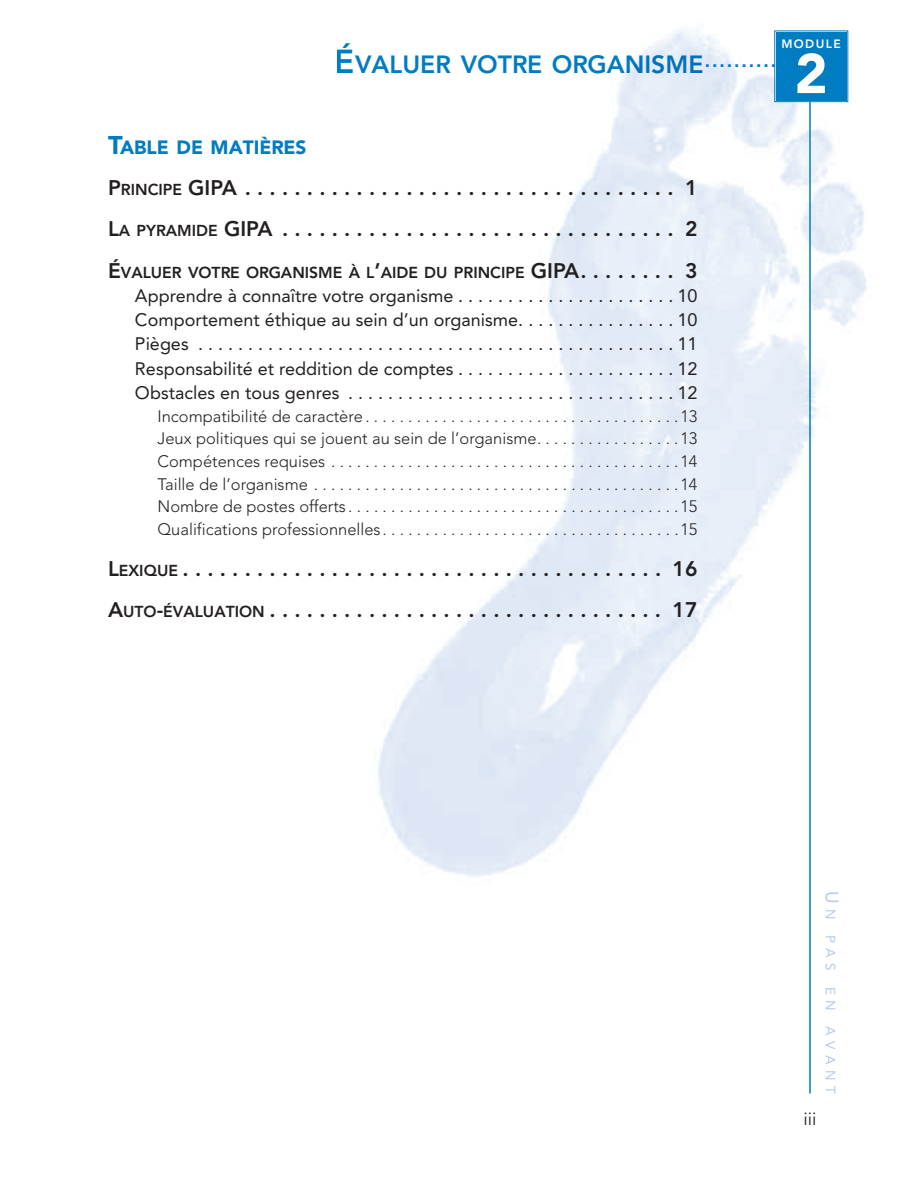
<style>
.page{position:relative;width:918px;height:1188px;background:#fff}
.page>*{position:absolute;margin:0;border:0;box-sizing:border-box;transform-origin:0 0}
.t1{font:900 55.5px "Avenir LT Std";color:#fff}
.t2{font:800 24.75px "Avenir LT Std";color:#007cc2}
.t3{font:800 21px/41.1px "Avenir LT Std";color:#231f20}
.t4{font:700 19.35px "Arial";color:#007cc2}
.t5{font:900 19.2px "Avenir LT Std";color:#007cc2}
.t6{font:18px/24.3px "Avenir LT Std";color:#231f20;text-align:justify}
.t7{font:18px "Avenir LT Std";color:#231f20}
.t8{font:300 16.5px/22.6px "Avenir LT Std";color:#231f20;text-align:justify}
.t9{font:800 15.75px "Avenir LT Std";color:#231f20}
.t10{font:13.5px "Avenir LT Std";letter-spacing:.4em;color:#b6cbe8}
.t11{font:800 12px "Avenir LT Std";letter-spacing:.12em;color:#fff}
.s1{font-size:33px}
.s2{font-size:25.5px}
.s3{font-size:15.75px}
.s4{font-size:21px}
.s5{font-size:18px}
</style>
<div class="page">
<hr style="left:809px;top:102px;width:2px;height:991px;background:#007cc2">
<svg style="left:774px;top:30px;width:74px;height:72px;background:#0980c4"></svg>
<div style="left:776px;top:32px;width:71px;height:68px;border:2px solid #007cc2"></div>
<h2 class="t2" style="left:335px;top:50px;width:370px"><span class="s1">É</span>VALUER VOTRE ORGANISME</h2>
<p class="t11" style="left:781px;top:37px;width:61px">MODULE</p>
<h1 class="t1" style="left:795px;top:43px;width:34px">2</h1>
<p class="t4" style="left:705px;top:49px;width:73px">..........</p>
<p class="t5" style="left:108px;top:136px;width:200px"><span class="s2">T</span>ABLE DE MATIÈRES</p>
<p class="t3" style="left:108px;top:168px;width:591px">P<span class="s3">RINCIPE</span> GIPA ................................... 1<br>L<span class="s3">APYRAMIDE</span> GIPA ................................ 2</p>
<p class="t9" style="left:108px;top:263px;width:591px"><span class="s4">É</span>VALUER VOTRE ORGANISME À L<span class="s4">’</span>AIDE DU PRINCIPE <span class="s4">GIPA . . . . . . . . 3</span></p>
<p class="t6" style="left:135px;top:284px;width:564px">Apprendre à connaître votre organisme . . . . . . . . . . . . . . . . . . . . . . 10<br>Comportement éthique au sein d’un organisme . . . . . . . . . . . . . . . . 10<br>Pièges ................................................11<br>Responsabilité et reddition de comptes . . . . . . . . . . . . . . . . . . . . . . 12<br>Obstacles en tous genres .................................12</p>
<p class="t8" style="left:157px;top:406px;width:542px">Incompatibilité de caractère .....................................13<br>Jeux politiques qui se jouent au sein de l’organisme . . . . . . . . . . . . . . . . .13<br>Compétences requises .........................................14<br>Taille de l’organisme ...........................................14<br>Nombre de postes offerts .......................................15<br>Qualifications professionnelles ...................................15</p>
<p class="t3" style="left:108px;top:548px;width:591px">L<span class="s3">EXIQUE</span> ....................................... 16<br>A<span class="s3">UTO</span>-<span class="s3">ÉVALUATION</span> ................................ 17</p>
<p class="t7" style="left:804px;top:1108px;width:14px">iii</p>
<p class="t10" style="left:838px;top:891px;width:204px;rotate:90deg"><span class="s5">U</span>N PAS EN AVANT</p>
</div>
